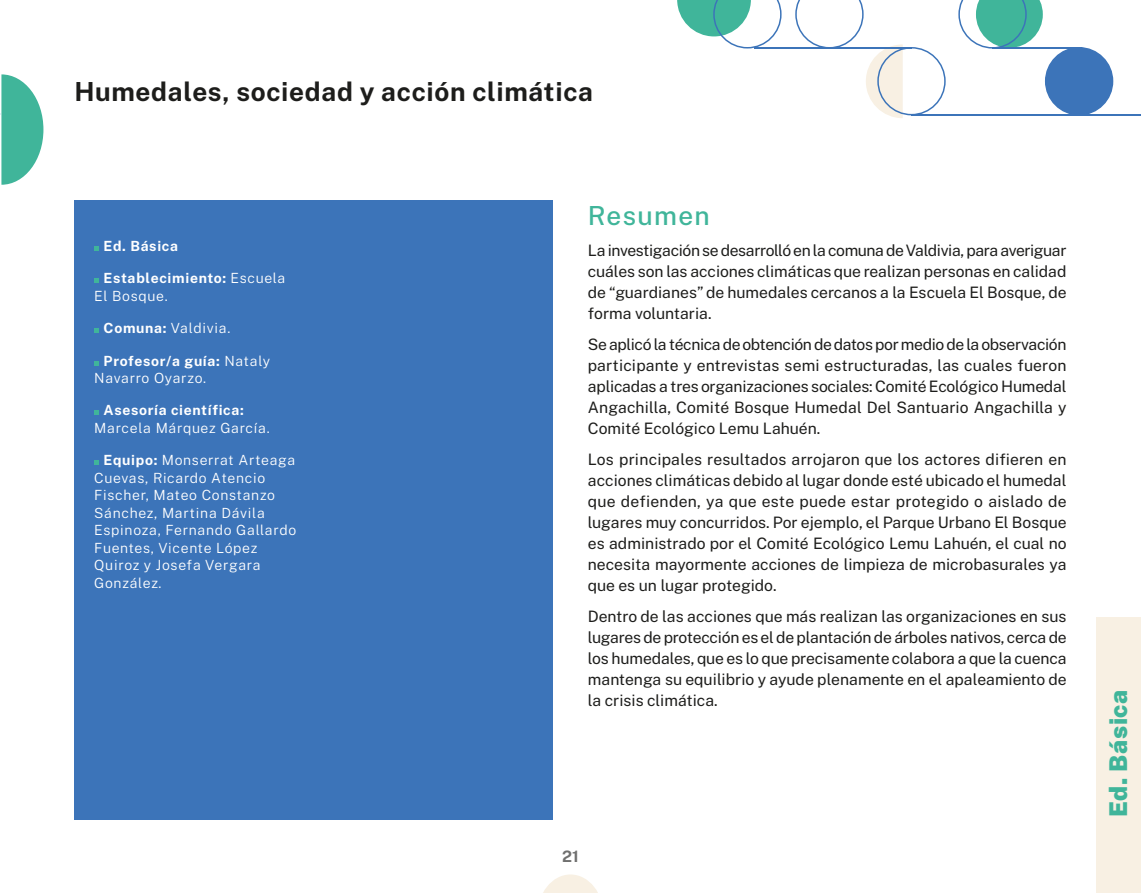
<style>
.page{position:relative;width:1141px;height:893px;background:#fff}
.page>*{position:absolute;margin:0;border:0;box-sizing:border-box;transform-origin:0 0}
.Titulo{font:700 26.25px "Public Sans";letter-spacing:.025em;color:#1d1d1b}
.t1{font:500 26.25px "Public Sans";letter-spacing:.05em;color:#40b59a}
.resumen{font:900 24.5px "Public Sans";letter-spacing:.025em;color:#40b59a}
.resumen-2{font:15.75px/21px "Public Sans";color:#1d1d1b;text-align:justify}
.t2{font:700 15.75px "Public Sans";color:#70706f}
.Detalles{font:300 14px/17.5px "Public Sans";letter-spacing:.05em;color:#fff}
.Detalles-2{font:700 14px/17.5px "Public Sans";letter-spacing:.05em;color:#fff}
.s1{font-weight:300}
.s2{font-weight:700}
</style>
<div class="page">
<svg style="left:543px;top:874px;width:55px;height:19px"></svg>
<div style="left:1096px;top:618px;width:45px;height:275px;background:#f8f0e3"></div>
<div style="left:74px;top:200px;width:479px;height:620px;background:#3c74b9"></div>
<svg style="left:94px;top:246px;width:5px;height:5px"></svg>
<svg style="left:94px;top:278px;width:5px;height:5px"></svg>
<svg style="left:94px;top:328px;width:5px;height:5px"></svg>
<svg style="left:94px;top:361px;width:5px;height:5px"></svg>
<svg style="left:94px;top:410px;width:5px;height:5px"></svg>
<svg style="left:94px;top:460px;width:5px;height:5px"></svg>
<svg style="left:1px;top:74px;width:42px;height:111px"></svg>
<hr style="left:754px;top:47px;width:157px;height:2px;background:#3c74b9">
<svg style="left:677px;top:0;width:105px;height:49px"></svg>
<svg style="left:795px;top:0;width:151px;height:118px"></svg>
<hr style="left:911px;top:114px;width:163px;height:1px;background:#3c74b9">
<hr style="left:993px;top:114px;width:148px;height:1px;background:#3c74b9">
<svg style="left:958px;top:0;width:155px;height:114px"></svg>
<p class="Titulo" style="left:74px;top:72px;width:520px">Humedales, sociedad y acción climática</p>
<p class="Detalles-2" style="left:104px;top:236px;width:76px">Ed. Básica</p>
<p class="Detalles-2" style="left:94px;top:269px;width:193px;text-indent:9px">Establecimiento: <span class="s1">Escuela<br>El Bosque.</span></p>
<p class="Detalles" style="left:104px;top:318px;width:128px"><span class="s2">Comuna:</span> Valdivia.</p>
<p class="Detalles" style="left:94px;top:351px;width:178px;text-indent:9px"><span class="s2">Profesor/a guía:</span> Nataly<br>Navarro Oyarzo.</p>
<p class="Detalles" style="left:94px;top:401px;width:177px;text-indent:9px"><span class="s2">Asesoría científica:<br></span>Marcela Márquez García.</p>
<p class="Detalles" style="left:94px;top:451px;width:203px;text-indent:9px"><span class="s2">Equipo:</span> Monserrat Arteaga<br>Cuevas, Ricardo Atencio<br>Fischer, Mateo Constanzo<br>Sánchez, Martina Dávila<br>Espinoza, Fernando Gallardo<br>Fuentes, Vicente López<br>Quiroz y Josefa Vergara<br>González.</p>
<p class="t1" style="left:588px;top:197px;width:123px">Resumen</p>
<p class="resumen-2" style="left:588px;top:239px;width:480px">La investigación se desarrolló en la comuna de Valdivia, para averiguar cuáles son las acciones climáticas que realizan personas en calidad de “guardianes” de humedales cercanos a la Escuela El Bosque, de forma voluntaria.</p>
<p class="resumen-2" style="left:588px;top:333px;width:480px">Se aplicó la técnica de obtención de datos por medio de la observación participante y entrevistas semi estructuradas, las cuales fueron aplicadas a tres organizaciones sociales: Comité Ecológico Humedal Angachilla, Comité Bosque Humedal Del Santuario Angachilla y Comité Ecológico Lemu Lahuén.</p>
<p class="resumen-2" style="left:588px;top:448px;width:480px">Los principales resultados arrojaron que los actores difieren en acciones climáticas debido al lugar donde esté ubicado el humedal que defienden, ya que este puede estar protegido o aislado de lugares muy concurridos. Por ejemplo, el Parque Urbano El Bosque es administrado por el Comité Ecológico Lemu Lahuén, el cual no necesita mayormente acciones de limpieza de microbasurales ya que es un lugar protegido.</p>
<p class="resumen-2" style="left:588px;top:605px;width:480px">Dentro de las acciones que más realizan las organizaciones en sus lugares de protección es el de plantación de árboles nativos, cerca de los humedales, que es lo que precisamente colabora a que la cuenca mantenga su equilibrio y ayude plenamente en el apaleamiento de la crisis climática.</p>
<p class="t2" style="left:562px;top:845px;width:18px">21</p>
<p class="resumen" style="left:1100px;top:817px;width:129px;rotate:-90deg">Ed. Básica</p>
</div>
